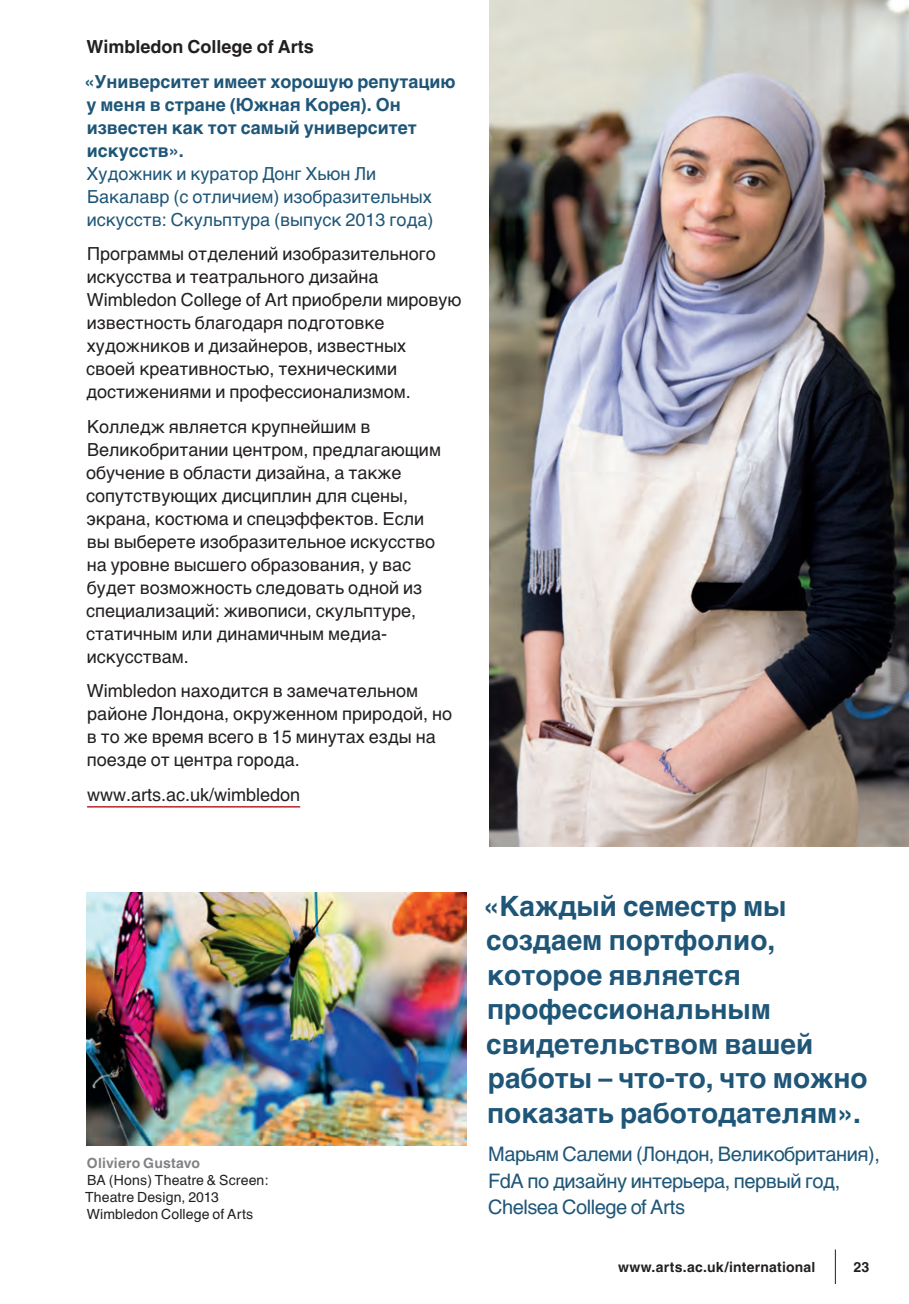
<style>
.page{position:relative;width:909px;height:1304px;background:#fff}
.page>*{position:absolute;margin:0;border:0;box-sizing:border-box;transform-origin:0 0}
.t1{font:700 28px/34.4px "Helvetica Cyr";color:#1f5678}
.t2{font:20px/26.4px "Helvetica Cyr Upright";letter-spacing:-.025em;color:#1f5678}
.t3{font:18px/23px "Helvetica Cyr Upright";color:#231f20}
.t4{font:700 18px/23px "Helvetica Cyr";color:#1f5678}
.t5{font:18px/23px "Helvetica Cyr Upright";color:#1f5678}
.t6{font:700 18px "Helvetica Cyr";color:#231f20}
.t7{font:14px/17px "Helvetica Cyr Upright";letter-spacing:.01em;color:#231f20}
.t8{font:700 14px "Helvetica Cyr";letter-spacing:.015em;color:#231f20}
.t9{font:700 14px "Helvetica Cyr";letter-spacing:.015em;color:#808285}
</style>
<div class="page">
<img style="left:87px;top:893px;width:380px;height:253px">
<img style="left:489px;top:0;width:420px;height:847px">
<hr style="left:87px;top:806px;width:213px;height:1px;background:#b7282e">
<hr style="left:835px;top:1249px;width:1px;height:35px;background:#231f20">
<p class="t6" style="left:87px;top:36px;width:228px">Wimbledon College of Arts</p>
<p class="t4" style="left:84px;top:70px;width:373px">«Университет имеет хорошую репутацию у меня в стране (Южная Корея). Он известен как тот самый университет искусств».</p>
<p class="t5" style="left:86px;top:162px;width:348px">Художник и куратор Донг Хьюн Ли<br>Бакалавр (с отличием) изобразительных искусств: Скульптура (выпуск 2013 года)</p>
<p class="t3" style="left:86px;top:242px;width:377px">Программы отделений изобразительного искусства и театрального дизайна Wimbledon College of Art приобрели мировую известность благодаря подготовке художников и дизайнеров, известных<br>своей креативностью, техническими достижениями и профессионализмом.</p>
<p class="t3" style="left:86px;top:415px;width:356px">Колледж является крупнейшим в Великобритании центром, предлагающим обучение в области дизайна, а также сопутствующих дисциплин для сцены, экрана, костюма и спецэффектов. Если вы выберете изобразительное искусство на уровне высшего образования, у вас будет возможность следовать одной из специализаций: живописи, скульптуре, статичным или динамичным медиа&shy;искусствам.</p>
<p class="t3" style="left:87px;top:679px;width:367px">Wimbledon находится в замечательном районе Лондона, окруженном природой, но в то же время всего в 15 минутах езды на поезде от центра города.</p>
<p class="t3" style="left:87px;top:783px;width:215px">www.arts.ac.uk/wimbledon</p>
<p class="t9" style="left:87px;top:1155px;width:115px">Oliviero Gustavo</p>
<p class="t7" style="left:85px;top:1172px;width:185px">BA (Hons) Theatre &amp; Screen:<br>Theatre Design, 2013<br>Wimbledon College of Arts</p>
<h1 class="t1" style="left:483px;top:888px;width:386px">«Каждый семестр мы создаем портфолио, которое является профессиональным свидетельством вашей работы – что-то, что можно показать работодателям».</h1>
<p class="t2" style="left:488px;top:1141px;width:393px">Марьям Салеми (Лондон, Великобритания),<br>FdA по дизайну интерьера, первый год,<br>Chelsea College of Arts</p>
<p class="t8" style="left:618px;top:1259px;width:199px">www.arts.ac.uk/international</p>
<p class="t8" style="left:853px;top:1259px;width:17px">23</p>
</div>
